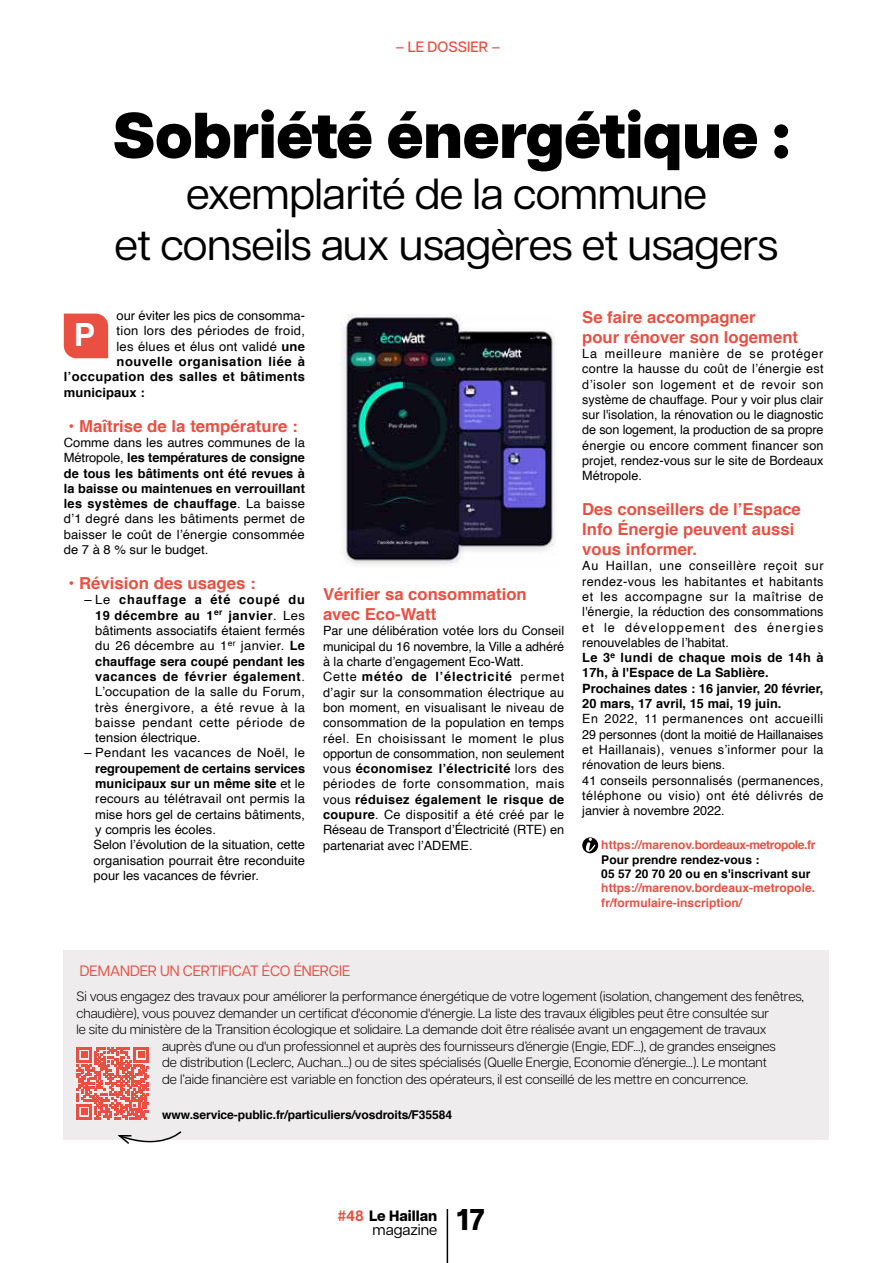
<style>
.page{position:relative;width:893px;height:1263px;background:#fff}
.page>*{position:absolute;margin:0;border:0;box-sizing:border-box;transform-origin:0 0}
._00_TITRE_MINEUR{font:800 64.5px "Articulat CF";letter-spacing:-.01em;color:#000}
._00_TITRE_MINEUR-2{font:43.5px/51px "Articulat CF";letter-spacing:-.01em;color:#000;text-align:center}
.t1{font:700 31.95px "Helvetica";color:#fff}
.t2{font:800 30px "Articulat CF";color:#000}
.inter{font:700 16.5px/19.8px "Helvetica";color:#ea5042}
._00_TXT_COURANT{font:700 16.5px/19.8px "Helvetica";color:#ea5042}
._01_TITRE_CAP_BREVE{font:15px "Articulat CF";color:#ea5042}
.t3{font:800 15px/13.8px "Articulat CF";color:#000;text-align:right}
.t4{font:500 15px "Articulat CF";color:#ea5042}
._01_TXT_BRÈVE{font:300 13.5px "Articulat CF";color:#000}
._00_TXT_COURANT-2{font:12.75px/15.3px "Helvetica";color:#000;text-align:justify}
._00_TXT_COURANT-3{font:700 12.75px/15.3px "Helvetica";letter-spacing:.03em;color:#000}
._00_TXT_COURANT-4{font:700 12.75px/15.3px "Helvetica";letter-spacing:.005em;color:#000}
._00_TXT_COURANT-5{font:12.75px "Helvetica";letter-spacing:.02em;color:#000}
._00_TXT_COURANT-6{font:700 12.75px "Helvetica";letter-spacing:.035em;color:#000}
.infos{font:700 12px/14.4px "Helvetica";letter-spacing:.005em;color:#ea5042}
.infos-2{font:700 12px "Helvetica";letter-spacing:-.01em;color:#000}
.s1{font-weight:700}
.s2{color:#000}
.s3{font-weight:700;color:#ea5042}
.s4{font-weight:400}
</style>
<div class="page">
<hr style="left:447px;top:1209px;width:1px;height:54px;background:#000">
<div style="left:64px;top:314px;width:44px;height:44px;background:#ea5042"></div>
<svg style="left:582px;top:837px;width:16px;height:16px"></svg>
<svg style="left:586px;top:838px;width:9px;height:14px"></svg>
<div style="left:64px;top:950px;width:765px;height:190px;background:#eeeced"></div>
<img style="left:339px;top:315px;width:216px;height:251px">
<svg style="left:77px;top:1047px;width:72px;height:72px"></svg>
<svg style="left:117px;top:1131px;width:65px;height:13px"></svg>
<p class="t4" style="left:395px;top:36px;width:107px">– LE DOSSIER –</p>
<p class="_00_TITRE_MINEUR" style="left:112px;top:87px;width:680px">Sobriété énergétique :</p>
<p class="_00_TITRE_MINEUR-2" style="left:115px;top:165px;width:665px">exemplarité de la commune<br>et conseils aux usagères et usagers</p>
<p class="_00_TXT_COURANT-2" style="left:117px;top:308px;width:190px">our éviter les pics de consomma-</p>
<p class="_00_TXT_COURANT-5" style="left:117px;top:321px;width:190px">tion lors des périodes de froid,</p>
<p class="_00_TXT_COURANT-2" style="left:117px;top:339px;width:190px">les élues et élus ont validé <span class="s1">une</span></p>
<p class="_00_TXT_COURANT-6" style="left:117px;top:351px;width:190px">nouvelle organisation liée à</p>
<p class="_00_TXT_COURANT-3" style="left:64px;top:369px;width:243px">l’occupation des salles et bâtiments</p>
<p class="_00_TXT_COURANT-4" style="left:64px;top:384px;width:82px">municipaux :</p>
<p class="inter" style="left:68px;top:416px;width:231px">• Maîtrise de la température :</p>
<p class="_00_TXT_COURANT-2" style="left:64px;top:435px;width:243px">Comme dans les autres communes de la Métropole, <span class="s1">les températures de consigne de tous les bâtiments ont été revues à la baisse ou maintenues en verrouillant les systèmes de chauffage</span>. La baisse d’1 degré dans les bâtiments permet de baisser le coût de l’énergie consommée de 7 à 8 % sur le budget.</p>
<p class="inter" style="left:68px;top:574px;width:189px">• Révision des usages :</p>
<p class="_00_TXT_COURANT-2" style="left:95px;top:593px;width:211px;text-indent:-11px">– Le <span class="s1">chauffage a été coupé du 19 décembre au 1</span><sup>er</sup> <span class="s1">janvier</span>. Les bâtiments associatifs étaient fermés du 26 décembre au 1<sup>er</sup> janvier. <span class="s1">Le chauffage sera coupé pendant les vacances de février également</span>.<br>L’occupation de la salle du Forum, très énergivore, a été revue à la baisse pendant cette période de tension électrique.</p>
<p class="_00_TXT_COURANT-2" style="left:95px;top:746px;width:211px;text-indent:-11px">– Pendant les vacances de Noël, le <span class="s1">regroupement de certains services municipaux sur un même site</span> et le recours au télétravail ont permis la mise hors gel de certains bâtiments, y compris les écoles.</p>
<p class="_00_TXT_COURANT-2" style="left:94px;top:837px;width:213px">Selon l’évolution de la situation, cette organisation pourrait être reconduite pour les vacances de février.</p>
<p class="t1" style="left:74px;top:309px;width:23px">P</p>
<p class="_00_TXT_COURANT" style="left:323px;top:585px;width:205px">Vérifier sa consommation avec Eco-Watt</p>
<p class="_00_TXT_COURANT-2" style="left:323px;top:624px;width:243px">Par une délibération votée lors du Conseil municipal du 16 novembre, la Ville a adhéré à la charte d’engagement Eco-Watt.</p>
<p class="_00_TXT_COURANT-2" style="left:323px;top:670px;width:243px">Cette <span class="s1">météo de l’électricité</span> permet d’agir sur la consommation électrique au bon moment, en visualisant le niveau de consommation de la population en temps réel. En choisissant le moment le plus opportun de consommation, non seulement vous <span class="s1">économisez l’électricité</span> lors des périodes de forte consommation, mais vous <span class="s1">réduisez également le risque de coupure</span>. Ce dispositif a été créé par le Réseau de Transport d’Électricité (RTE) en partenariat avec l’ADEME.</p>
<p class="inter" style="left:582px;top:307px;width:217px">Se faire accompagner<br>pour rénover son logement</p>
<p class="_00_TXT_COURANT-2" style="left:582px;top:346px;width:243px">La meilleure manière de se protéger contre la hausse du coût de l’énergie est d’isoler son logement et de revoir son système de chauffage. Pour y voir plus clair sur l'isolation, la rénovation ou le diagnostic de son logement, la production de sa propre énergie ou encore comment financer son projet, rendez-vous sur le site de Bordeaux Métropole.</p>
<p class="inter" style="left:582px;top:500px;width:220px">Des conseillers de l’Espace<br>Info Énergie peuvent aussi vous informer.</p>
<p class="_00_TXT_COURANT-2" style="left:582px;top:559px;width:243px">Au Haillan, une conseillère reçoit sur rendez-vous les habitantes et habitants et les accompagne sur la maîtrise de l'énergie, la réduction des consommations et le développement des énergies renouvelables de l’habitat.</p>
<p class="_00_TXT_COURANT-3" style="left:582px;top:650px;width:243px">Le 3<sup>e</sup> lundi de chaque mois de 14h à<br>17h, à l'Espace de La Sablière.</p>
<p class="_00_TXT_COURANT-4" style="left:582px;top:681px;width:243px">Prochaines dates : 16 janvier, 20 février,<br>20 mars, 17 avril, 15 mai, 19 juin.</p>
<p class="_00_TXT_COURANT-2" style="left:582px;top:712px;width:243px">En 2022, 11 permanences ont accueilli 29 personnes (dont la moitié de Haillanaises et Haillanais), venues s’informer pour la rénovation de leurs biens.</p>
<p class="_00_TXT_COURANT-2" style="left:582px;top:773px;width:243px">41 conseils personnalisés (permanences, téléphone ou visio) ont été délivrés de janvier à novembre 2022.</p>
<p class="infos" style="left:601px;top:838px;width:216px">https://marenov.bordeaux-metropole.fr <span class="s2">Pour prendre rendez-vous :<br>05 57 20 70 20 ou en s'inscrivant sur </span>https://marenov.bordeaux-metropole. fr/formulaire-inscription/</p>
<p class="_01_TITRE_CAP_BREVE" style="left:80px;top:960px;width:272px">DEMANDER UN CERTIFICAT ÉCO ÉNERGIE</p>
<p class="_01_TXT_BRÈVE" style="left:77px;top:987px;width:729px">Si vous engagez des travaux pour améliorer la performance énergétique de votre logement (isolation, changement des fenêtres,</p>
<p class="_01_TXT_BRÈVE" style="left:77px;top:1003px;width:694px">chaudière), vous pouvez demander un certificat d'économie d'énergie. La liste des travaux éligibles peut être consultée sur</p>
<p class="_01_TXT_BRÈVE" style="left:77px;top:1020px;width:691px">le site du ministère de la Transition écologique et solidaire. La demande doit être réalisée avant un engagement de travaux</p>
<p class="_01_TXT_BRÈVE" style="left:162px;top:1036px;width:615px">auprès d'une ou d'un professionnel et auprès des fournisseurs d’énergie (Engie, EDF...), de grandes enseignes</p>
<p class="_01_TXT_BRÈVE" style="left:162px;top:1053px;width:606px">de distribution (Leclerc, Auchan...) ou de sites spécialisés (Quelle Energie, Economie d’énergie...). Le montant</p>
<p class="_01_TXT_BRÈVE" style="left:162px;top:1069px;width:587px">de l’aide financière est variable en fonction des opérateurs, il est conseillé de les mettre en concurrence.</p>
<p class="infos-2" style="left:162px;top:1105px;width:291px">www.service-public.fr/particuliers/vosdroits/F35584</p>
<p class="t3" style="left:337px;top:1208px;width:102px"><span class="s3">#48</span> Le Haillan <span class="s4">magazine</span></p>
<h3 class="t2" style="left:456px;top:1197px;width:30px">17</h3>
</div>
